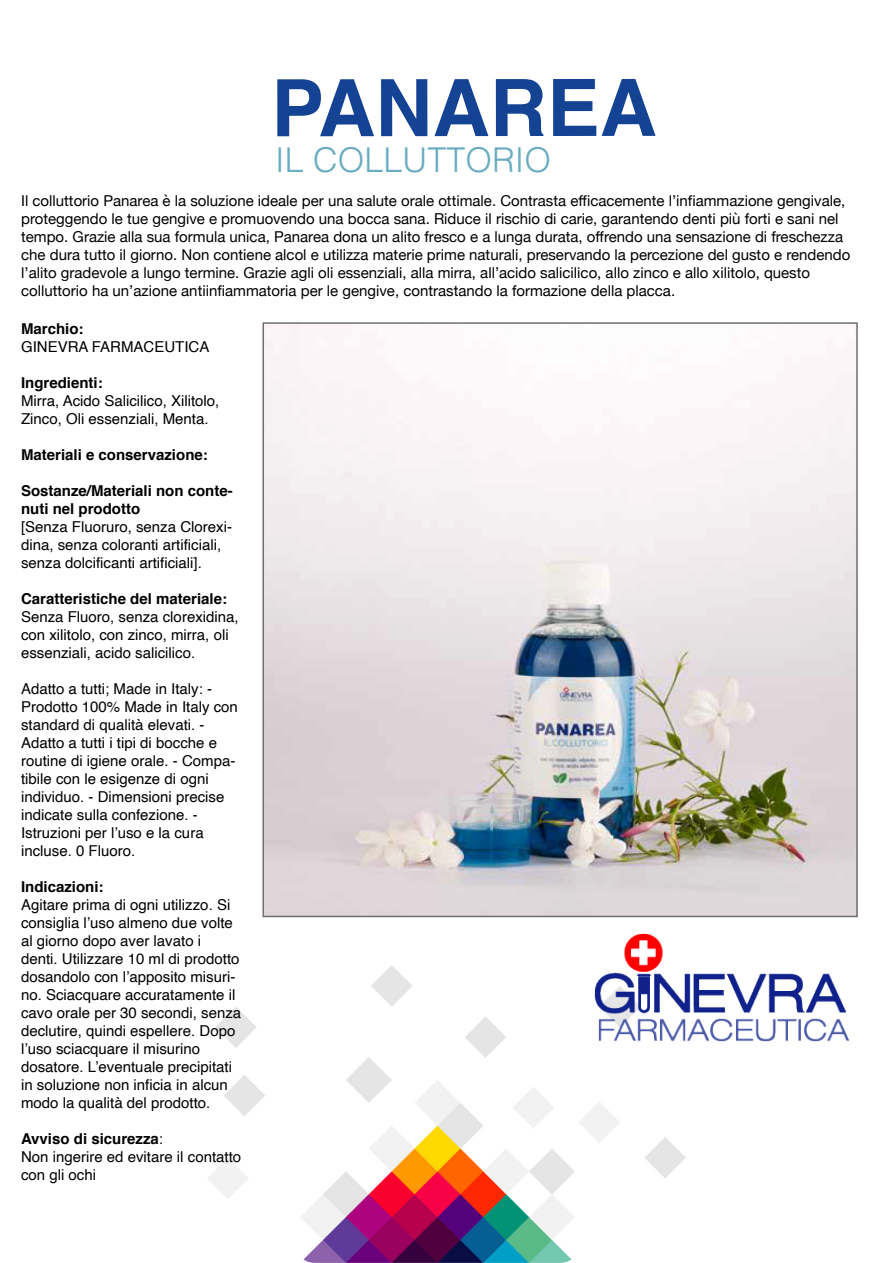
<style>
.page{position:relative;width:893px;height:1263px;background:#fff}
.page>*{position:absolute;margin:0;border:0;box-sizing:border-box;transform-origin:0 0}
.t1{font:700 79.2px "Helvetica";color:#154394}
.t2{font:300 34.2px "Helvetica";color:#69abc0}
.t3{font:15px/18px "Helvetica";color:#000}
.t4{font:15px/18px "Helvetica Neue";color:#000}
.t5{font:700 15px/18px "Helvetica";color:#000}
.s1{font-weight:700}
</style>
<div class="page">
<img style="left:265px;top:325px;width:589px;height:589px">
<img style="left:208px;top:966px;width:477px;height:297px">
<img style="left:574px;top:907px;width:284px;height:161px">
<h1 class="t1" style="left:271px;top:44px;width:387px">PANAREA</h1>
<h2 class="t2" style="left:275px;top:130px;width:277px">IL COLLUTTORIO</h2>
<p class="t4" style="left:21px;top:193px;width:830px">Il colluttorio Panarea è la soluzione ideale per una salute orale ottimale. Contrasta efficacemente l’infiammazione gengivale, proteggendo le tue gengive e promuovendo una bocca sana. Riduce il rischio di carie, garantendo denti più forti e sani nel tempo. Grazie alla sua formula unica, Panarea dona un alito fresco e a lunga durata, offrendo una sensazione di freschezza che dura tutto il giorno. Non contiene alcol e utilizza materie prime naturali, preservando la percezione del gusto e rendendo l’alito gradevole a lungo termine. Grazie agli oli essenziali, alla mirra, all’acido salicilico, allo zinco e allo xilitolo, questo colluttorio ha un’azione antiinfiammatoria per le gengive, contrastando la formazione della placca.</p>
<p class="t5" style="left:21px;top:320px;width:64px">Marchio:</p>
<p class="t3" style="left:21px;top:338px;width:190px">GINEVRA FARMACEUTICA</p>
<p class="t5" style="left:21px;top:374px;width:83px">Ingredienti:</p>
<p class="t3" style="left:21px;top:392px;width:200px">Mirra, Acido Salicilico, Xilitolo,<br>Zinco, Oli essenziali, Menta.</p>
<p class="t5" style="left:21px;top:446px;width:188px">Materiali e conservazione:</p>
<p class="t5" style="left:21px;top:482px;width:213px">Sostanze/Materiali non conte&shy;nuti nel prodotto</p>
<p class="t3" style="left:21px;top:518px;width:212px">[Senza Fluoruro, senza Clorexi&shy;dina, senza coloranti artificiali, senza dolcificanti artificiali].</p>
<p class="t5" style="left:21px;top:590px;width:207px">Caratteristiche del materiale:</p>
<p class="t3" style="left:21px;top:608px;width:219px">Senza Fluoro, senza clorexidina, con xilitolo, con zinco, mirra, oli essenziali, acido salicilico.</p>
<p class="t3" style="left:21px;top:680px;width:218px">Adatto a tutti; Made in Italy: -<br>Prodotto 100% Made in Italy con standard di qualità elevati. -<br>Adatto a tutti i tipi di bocche e routine di igiene orale. - Compa&shy;tibile con le esigenze di ogni individuo. - Dimensioni precise indicate sulla confezione. -<br>Istruzioni per l’uso e la cura incluse. 0 Fluoro.</p>
<p class="t5" style="left:21px;top:878px;width:84px">Indicazioni:</p>
<p class="t3" style="left:21px;top:896px;width:222px">Agitare prima di ogni utilizzo. Si consiglia l’uso almeno due volte al giorno dopo aver lavato i denti. Utilizzare 10 ml di prodotto dosandolo con l’apposito misuri&shy;no. Sciacquare accuratamente il cavo orale per 30 secondi, senza declutire, quindi espellere. Dopo l’uso sciacquare il misurino dosatore. L’eventuale precipitati in soluzione non inficia in alcun modo la qualità del prodotto.</p>
<p class="t3" style="left:21px;top:1130px;width:222px"><span class="s1">Avviso di sicurezza</span>:<br>Non ingerire ed evitare il contatto con gli ochi</p>
</div>
